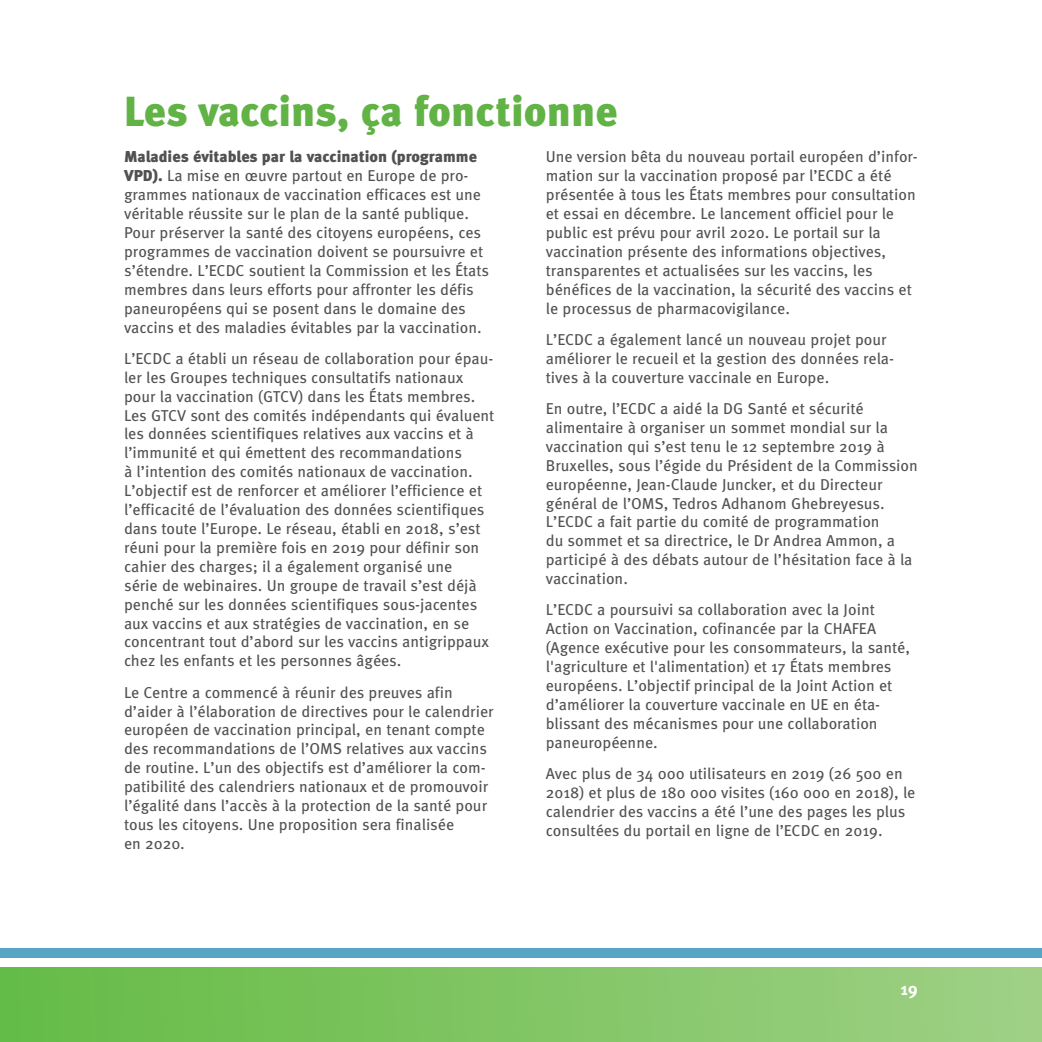
<style>
.page{position:relative;width:1042px;height:1042px;background:#fff}
.page>*{position:absolute;margin:0;border:0;box-sizing:border-box;transform-origin:0 0}
.t1{font:900 42px "Meta Pro";color:#61b345}
.t2{font:700 17.5px "Meta Pro";color:#fff}
.t3{font:15.75px/18.9px "Meta Pro";color:#535051}
.s1{font-weight:900}
</style>
<div class="page">
<div style="left:0;top:947px;width:1042px;height:10px;background:#56a5c4"></div>
<div style="left:0;top:967px;width:1042px;height:75px;background:linear-gradient(to right,#64bb45,#9fd085)"></div>
<h1 class="t1" style="left:124px;top:85px;width:495px">Les vaccins, ça fonctionne</h1>
<p class="t3" style="left:124px;top:148px;width:367px"><span class="s1">Maladies évitables par la vaccination (programme VPD).</span> La mise en œuvre partout en Europe de pro&shy;grammes nationaux de vaccination efficaces est une véritable réussite sur le plan de la santé publique.<br>Pour préserver la santé des citoyens européens, ces programmes de vaccination doivent se poursuivre et s’étendre. L’ECDC soutient la Commission et les États membres dans leurs efforts pour affronter les défis paneuropéens qui se posent dans le domaine des vaccins et des maladies évitables par la vaccination.</p>
<p class="t3" style="left:124px;top:349px;width:372px">L’ECDC a établi un réseau de collaboration pour épau&shy;ler les Groupes techniques consultatifs nationaux pour la vaccination (GTCV) dans les États membres.<br>Les GTCV sont des comités indépendants qui évaluent les données scientifiques relatives aux vaccins et à l’immunité et qui émettent des recommandations<br>à l’intention des comités nationaux de vaccination.<br>L’objectif est de renforcer et améliorer l’efficience et l’efficacité de l’évaluation des données scientifiques dans toute l’Europe. Le réseau, établi en 2018, s’est réuni pour la première fois en 2019 pour définir son cahier des charges; il a également organisé une<br>série de webinaires. Un groupe de travail s’est déjà penché sur les données scientifiques sous-jacentes aux vaccins et aux stratégies de vaccination, en se concentrant tout d’abord sur les vaccins antigrippaux chez les enfants et les personnes âgées.</p>
<p class="t3" style="left:124px;top:683px;width:371px">Le Centre a commencé à réunir des preuves afin d’aider à l’élaboration de directives pour le calendrier européen de vaccination principal, en tenant compte des recommandations de l’OMS relatives aux vaccins de routine. L’un des objectifs est d’améliorer la com&shy;patibilité des calendriers nationaux et de promouvoir l’égalité dans l’accès à la protection de la santé pour tous les citoyens. Une proposition sera finalisée<br>en 2020.</p>
<p class="t3" style="left:546px;top:148px;width:373px">Une version bêta du nouveau portail européen d’infor&shy;mation sur la vaccination proposé par l’ECDC a été présentée à tous les États membres pour consultation et essai en décembre. Le lancement officiel pour le public est prévu pour avril 2020. Le portail sur la vaccination présente des informations objectives, transparentes et actualisées sur les vaccins, les bénéfices de la vaccination, la sécurité des vaccins et le processus de pharmacovigilance.</p>
<p class="t3" style="left:546px;top:330px;width:350px">L’ECDC a également lancé un nouveau projet pour améliorer le recueil et la gestion des données rela&shy;tives à la couverture vaccinale en Europe.</p>
<p class="t3" style="left:546px;top:400px;width:374px">En outre, l’ECDC a aidé la DG Santé et sécurité alimentaire à organiser un sommet mondial sur la vaccination qui s’est tenu le 12 septembre 2019 à Bruxelles, sous l’égide du Président de la Commission européenne, Jean-Claude Juncker, et du Directeur général de l’OMS, Tedros Adhanom Ghebreyesus.<br>L’ECDC a fait partie du comité de programmation<br>du sommet et sa directrice, le Dr Andrea Ammon, a participé à des débats autour de l’hésitation face à la vaccination.</p>
<p class="t3" style="left:546px;top:601px;width:366px">L’ECDC a poursuivi sa collaboration avec la Joint Action on Vaccination, cofinancée par la CHAFEA (Agence exécutive pour les consommateurs, la santé, l'agriculture et l'alimentation) et 17 États membres européens. L’objectif principal de la Joint Action et d’améliorer la couverture vaccinale en UE en éta&shy;blissant des mécanismes pour une collaboration paneuropéenne.</p>
<p class="t3" style="left:546px;top:764px;width:371px">Avec plus de 34 000 utilisateurs en 2019 (26 500 en 2018) et plus de 180 000 visites (160 000 en 2018), le calendrier des vaccins a été l’une des pages les plus consultées du portail en ligne de l’ECDC en 2019.</p>
<p class="t2" style="left:900px;top:977px;width:19px">19</p>
</div>
